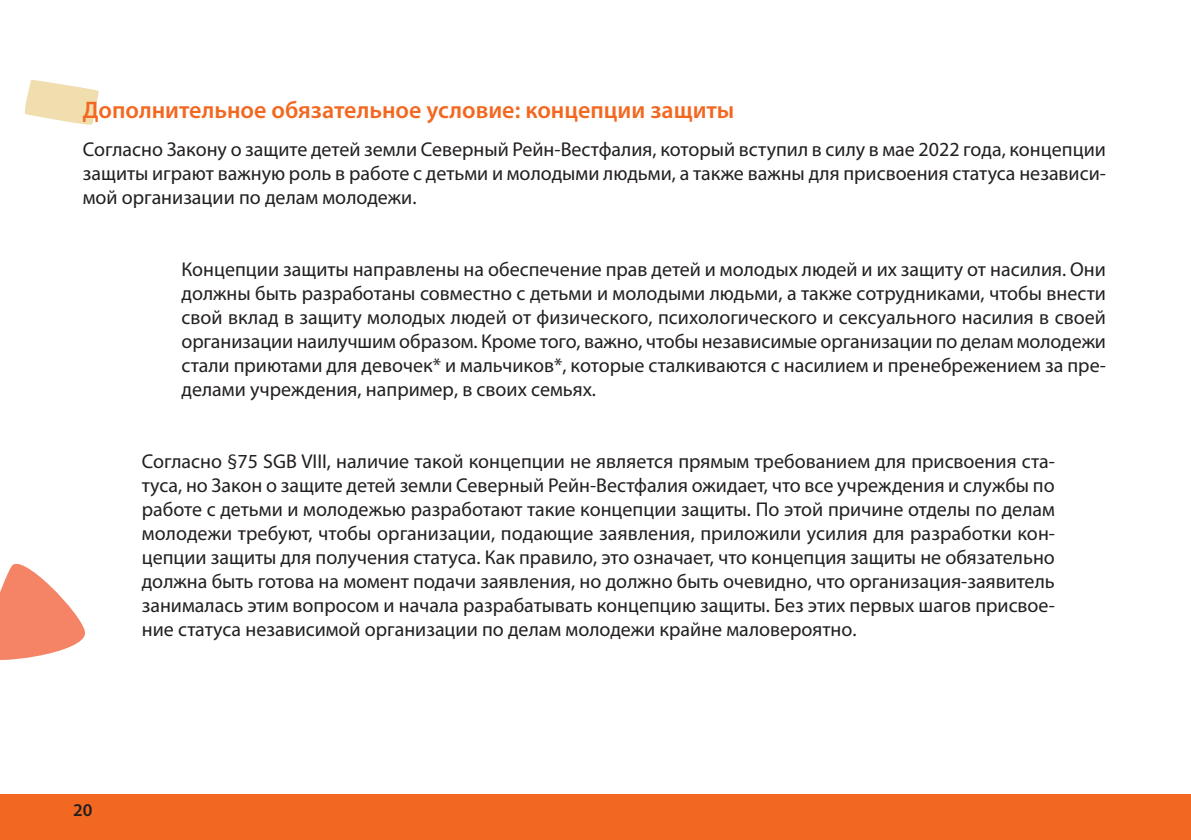
<style>
.page{position:relative;width:1191px;height:840px;background:#fff}
.page>*{position:absolute;margin:0;border:0;box-sizing:border-box;transform-origin:0 0}
.Headline_ZwÜ{font:600 24px "Myriad Pro";color:#f36821}
.Fließtext{font:20px/24px "Myriad Pro";color:#231f20;text-align:justify}
.t1{font:600 18px "Myriad Pro";color:#231f20}
</style>
<div class="page">
<div style="left:0;top:794px;width:1191px;height:45px;background:#f36821"></div>
<svg style="left:0;top:563px;width:85px;height:97px"></svg>
<svg style="left:25px;top:79px;width:74px;height:46px"></svg>
<p class="Headline_ZwÜ" style="left:83px;top:95px;width:653px">Дополнительное обязательное условие: концепции защиты</p>
<p class="Fließtext" style="left:83px;top:136px;width:1024px">Согласно Закону о защите детей земли Северный Рейн-Вестфалия, который вступил в силу в мае 2022 года, концепции защиты играют важную роль в работе с детьми и молодыми людьми, а также важны для присвоения статуса независи&shy;мой организации по делам молодежи.</p>
<p class="Fließtext" style="left:181px;top:256px;width:926px">Концепции защиты направлены на обеспечение прав детей и молодых людей и их защиту от насилия. Они должны быть разработаны совместно с детьми и молодыми людьми, а также сотрудниками, чтобы внести свой вклад в защиту молодых людей от физического, психологического и сексуального насилия в своей организации наилучшим образом. Кроме того, важно, чтобы независимые организации по делам молодежи стали приютами для девочек* и мальчиков*, которые сталкиваются с насилием и пренебрежением за пре&shy;делами учреждения, например, в своих семьях.</p>
<p class="Fließtext" style="left:142px;top:448px;width:914px">Согласно §75 SGB VIII, наличие такой концепции не является прямым требованием для присвоения ста&shy;туса, но Закон о защите детей земли Северный Рейн-Вестфалия ожидает, что все учреждения и службы по работе с детьми и молодежью разработают такие концепции защиты. По этой причине отделы по делам молодежи требуют, чтобы организации, подающие заявления, приложили усилия для разработки кон&shy;цепции защиты для получения статуса. Как правило, это означает, что концепция защиты не обязательно должна быть готова на момент подачи заявления, но должно быть очевидно, что организация-заявитель занималась этим вопросом и начала разрабатывать концепцию защиты. Без этих первых шагов присвое&shy;ние статуса независимой организации по делам молодежи крайне маловероятно.</p>
<p class="t1" style="left:73px;top:797px;width:21px">20</p>
</div>
